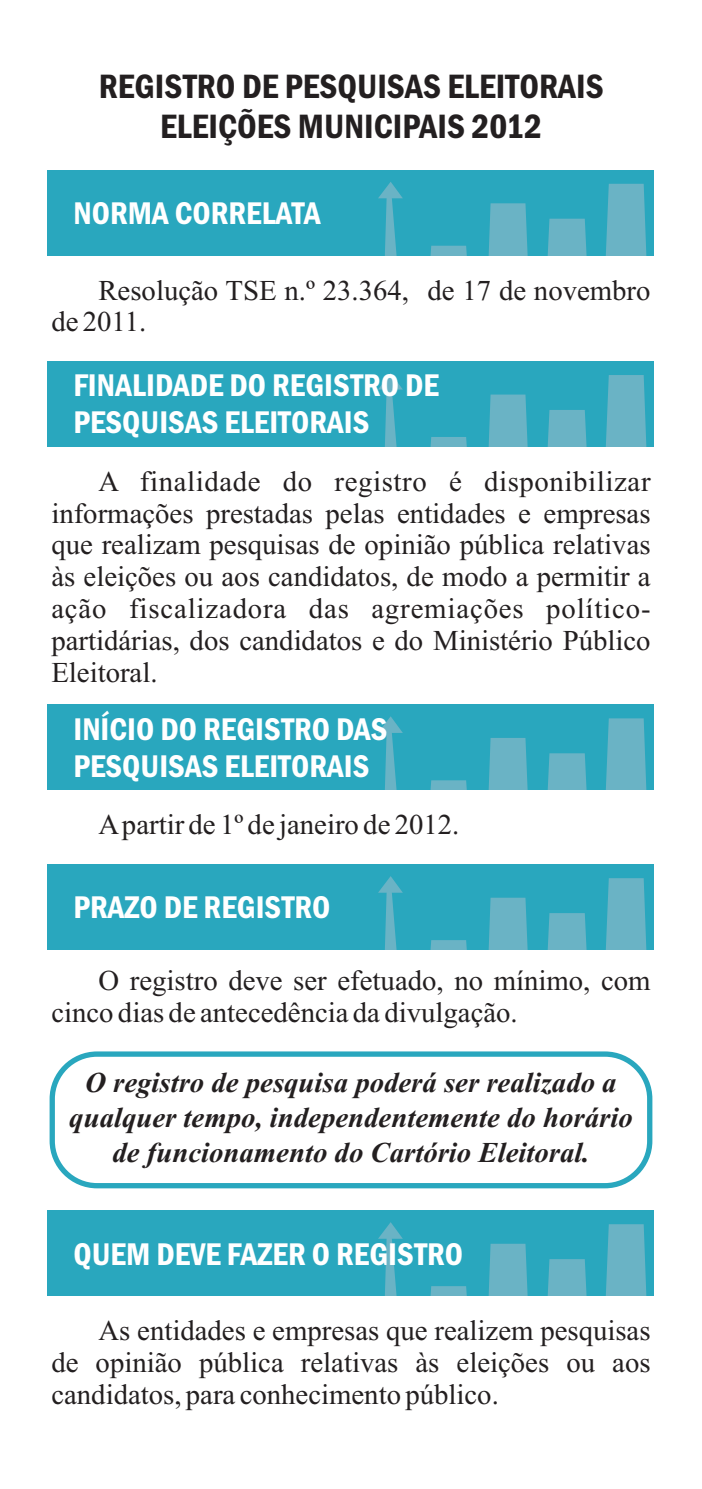
<style>
.page{position:relative;width:702px;height:1489px;background:#fff}
.page>*{position:absolute;margin:0;border:0;box-sizing:border-box;transform-origin:0 0}
.t1{font:600 condensed 35px/39.8px "Franklin Gothic";color:#231f20;text-align:center}
.t2{font:600 condensed 32.5px/36.8px "Franklin Gothic";color:#fff}
.t3{font:28.75px/31.8px "Times New Roman";color:#231f20}
.t4{font:italic 700 28.75px/35.2px "Times New Roman";color:#231f20;text-align:center}
</style>
<div class="page">
<div style="left:48px;top:704px;width:606px;height:85px;background:#29a7be"></div>
<svg style="left:378px;top:716px;width:269px;height:73px"></svg>
<div style="left:48px;top:361px;width:606px;height:85px;background:#29a7be"></div>
<svg style="left:378px;top:373px;width:269px;height:73px"></svg>
<div style="left:48px;top:170px;width:606px;height:85px;background:#29a7be"></div>
<svg style="left:378px;top:182px;width:269px;height:73px"></svg>
<div style="left:48px;top:1210px;width:606px;height:85px;background:#29a7be"></div>
<svg style="left:378px;top:1222px;width:269px;height:73px"></svg>
<div style="left:48px;top:864px;width:606px;height:85px;background:#29a7be"></div>
<svg style="left:378px;top:876px;width:269px;height:73px"></svg>
<div style="left:50px;top:1051px;width:602px;height:137px;border:5px solid #29a7be;border-radius:45px"></div>
<p class="t1" style="left:99px;top:69px;width:506px">REGISTRO DE PESQUISAS ELEITORAIS<br>ELEIÇÕES MUNICIPAIS 2012</p>
<p class="t2" style="left:73px;top:197px;width:248px">NORMA CORRELATA</p>
<p class="t3" style="left:51px;top:277px;width:600px;text-indent:47px">Resolução TSE n.º 23.364, de 17 de novembro de 2011.</p>
<p class="t2" style="left:73px;top:369px;width:367px">FINALIDADE DO REGISTRO DE<br>PESQUISAS ELEITORAIS</p>
<p class="t3" style="left:51px;top:468px;width:600px;text-align:justify;text-indent:47px">A finalidade do registro é disponibilizar informações prestadas pelas entidades e empresas que realizam pesquisas de opinião pública relativas às eleições ou aos candidatos, de modo a permitir a ação fiscalizadora das agremiações político&shy;partidárias, dos candidatos e do Ministério Público Eleitoral.</p>
<p class="t2" style="left:73px;top:713px;width:315px">INÍCIO DO REGISTRO DAS<br>PESQUISAS ELEITORAIS</p>
<p class="t3" style="left:98px;top:811px;width:362px">Apartir de 1º de janeiro de 2012.</p>
<p class="t2" style="left:73px;top:891px;width:258px">PRAZO DE REGISTRO</p>
<p class="t3" style="left:51px;top:967px;width:600px;text-indent:47px">O registro deve ser efetuado, no mínimo, com cinco dias de antecedência da divulgação.</p>
<p class="t4" style="left:69px;top:1067px;width:565px">O registro de pesquisa poderá ser realizado a qualquer tempo, independentemente do horário de funcionamento do Cartório Eleitoral.</p>
<p class="t2" style="left:73px;top:1238px;width:391px">QUEM DEVE FAZER O REGISTRO</p>
<p class="t3" style="left:51px;top:1316px;width:600px;text-align:justify;text-indent:47px">As entidades e empresas que realizem pesquisas de opinião pública relativas às eleições ou aos candidatos, para conhecimento público.</p>
</div>
